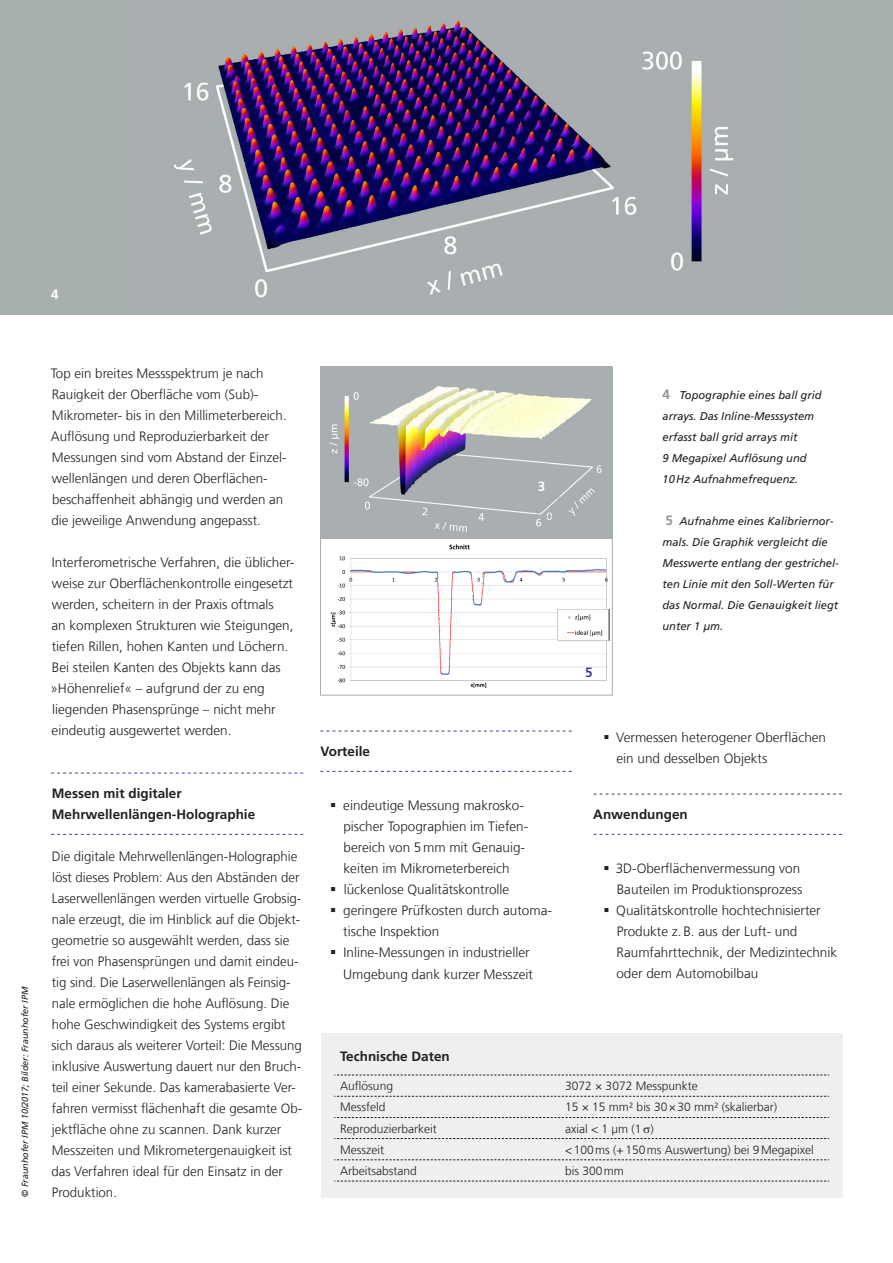
<style>
.page{position:relative;width:893px;height:1263px;background:#fff}
.page>*{position:absolute;margin:0;border:0;box-sizing:border-box;transform-origin:0 0}
.t1{font:300 13.5px/21px "Frutiger LT Com";color:#231f20}
.t2{font:700 13.5px/21px "Frutiger LT Com";color:#231f20}
.t3{font:700 13.5px "Frutiger LT Com";color:#fff}
.t4{font:700 13.5px "Frutiger LT Com";color:#3e3f99}
.t5{font:300 12px "Frutiger LT Com";color:#231f20}
.t6{font:italic 11.25px/21px "Frutiger LT Com";color:#231f20}
.t7{font:italic 9px "Frutiger LT Com";color:#231f20}
.t8{font:300 5.7px "Frutiger LT Com";color:#4f85c5;scale:1.04 1}
.s1{font-weight:700;font-style:normal;font-size:13.5px;color:#939598}
</style>
<div class="page">
<svg style="left:51px;top:773px;width:252px;height:1px"></svg>
<svg style="left:51px;top:834px;width:252px;height:1px"></svg>
<svg style="left:320px;top:731px;width:252px;height:1px"></svg>
<svg style="left:320px;top:771px;width:252px;height:1px"></svg>
<svg style="left:594px;top:794px;width:248px;height:1px"></svg>
<svg style="left:594px;top:834px;width:248px;height:1px"></svg>
<img style="left:322px;top:368px;width:288px;height:168px">
<div style="left:320px;top:366px;width:292px;height:173px;border:1px solid #a7b0af"></div>
<div style="left:537px;top:481px;width:22px;height:36px;border:1px solid #a7b0af"></div>
<img style="left:330px;top:544px;width:279px;height:144px">
<div style="left:320px;top:536px;width:292px;height:159px;border:1px solid #aaabaf"></div>
<svg style="left:568px;top:615px;width:4px;height:4px"></svg>
<hr style="left:609px;top:609px;width:1px;height:31px;background:#231f20">
<div style="left:321px;top:1033px;width:521px;height:164px;background:#edeff0"></div>
<svg style="left:334px;top:1075px;width:495px;height:1px"></svg>
<svg style="left:334px;top:1096px;width:495px;height:1px"></svg>
<svg style="left:334px;top:1117px;width:495px;height:1px"></svg>
<svg style="left:334px;top:1159px;width:495px;height:1px"></svg>
<svg style="left:334px;top:1181px;width:495px;height:1px"></svg>
<div style="left:0;top:0;width:893px;height:315px;background:#a7b0af"></div>
<img style="left:173px;top:19px;width:561px;height:279px">
<svg style="left:334px;top:1138px;width:495px;height:1px"></svg>
<p class="t3" style="left:51px;top:286px;width:9px">4</p>
<p class="t7" style="left:20px;top:1197px;width:212px;rotate:-90deg">© Fraunhofer IPM 10/2017; Bilder: Fraunhofer IPM</p>
<p class="t1" style="left:51px;top:363px;width:238px">Top ein breites Messspektrum je nach Rauigkeit der Oberfläche vom (Sub)- Mikrometer- bis in den Millimeterbereich.<br>Auflösung und Reproduzierbarkeit der Messungen sind vom Abstand der Einzel&shy;wellenlängen und deren Oberflächen&shy;beschaffenheit abhängig und werden an die jeweilige Anwendung angepasst.</p>
<p class="t1" style="left:50px;top:552px;width:245px">Interferometrische Verfahren, die üblicher&shy;weise zur Oberflächenkontrolle eingesetzt werden, scheitern in der Praxis oftmals<br>an komplexen Strukturen wie Steigungen, tiefen Rillen, hohen Kanten und Löchern.<br>Bei steilen Kanten des Objekts kann das »Höhenrelief« – aufgrund der zu eng liegenden Phasensprünge – nicht mehr eindeutig ausgewertet werden.</p>
<p class="t2" style="left:52px;top:783px;width:205px">Messen mit digitaler<br>Mehrwellenlängen-Holographie</p>
<p class="t1" style="left:51px;top:846px;width:252px">Die digitale Mehrwellenlängen-Holographie löst dieses Problem: Aus den Abständen der Laserwellenlängen werden virtuelle Grobsig&shy;nale erzeugt, die im Hinblick auf die Objekt&shy;geometrie so ausgewählt werden, dass sie frei von Phasensprüngen und damit eindeu&shy;tig sind. Die Laserwellenlängen als Feinsig&shy;nale ermöglichen die hohe Auflösung. Die hohe Geschwindigkeit des Systems ergibt sich daraus als weiterer Vorteil: Die Messung inklusive Auswertung dauert nur den Bruch&shy;teil einer Sekunde. Das kamerabasierte Ver&shy;fahren vermisst flächenhaft die gesamte Ob&shy;jektfläche ohne zu scannen. Dank kurzer Messzeiten und Mikrometergenauigkeit ist das Verfahren ideal für den Einsatz in der Produktion.</p>
<p class="t3" style="left:537px;top:480px;width:9px">33</p>
<p class="t8" style="left:568px;top:614px;width:5px">×</p>
<p class="t4" style="left:585px;top:664px;width:9px">5</p>
<p class="t6" style="left:662px;top:385px;width:161px"><span class="s1">4</span> Topographie eines ball grid arrays. Das Inline-Messsystem erfasst ball grid arrays mit<br>9 Megapixel Auflösung und<br>10Hz Aufnahmefrequenz.</p>
<p class="t6" style="left:662px;top:511px;width:178px"><span class="s1">5</span> Aufnahme eines Kalibriernor&shy;mals. Die Graphik vergleicht die<br>Messwerte entlang der gestrichel&shy;ten Linie mit den Soll-Werten für das Normal. Die Genauigkeit liegt unter 1 µm.</p>
<p class="t2" style="left:321px;top:741px;width:51px">Vorteile</p>
<p class="t1" style="left:343px;top:795px;width:210px">eindeutige Messung makrosko&shy;pischer Topographien im Tiefen&shy;bereich von 5mm mit Genauig&shy;keiten im Mikrometerbereich lückenlose Qualitätskontrolle geringere Prüfkosten durch automa&shy;tische Inspektion<br>Inline-Messungen in industrieller<br>Umgebung dank kurzer Messzeit</p>
<p class="t1" style="left:616px;top:727px;width:211px">Vermessen heterogener Oberflächen ein und desselben Objekts</p>
<p class="t2" style="left:593px;top:804px;width:96px">Anwendungen</p>
<p class="t1" style="left:616px;top:858px;width:223px">3D-Oberflächenvermessung von Bauteilen im Produktionsprozess Qualitätskontrolle hochtechnisierter Produkte z.B. aus der Luft- und Raumfahrttechnik, der Medizintechnik oder dem Automobilbau</p>
<p class="t2" style="left:340px;top:1046px;width:111px">Technische Daten</p>
<p class="t5" style="left:340px;top:1079px;width:54px">Auflösung</p>
<p class="t5" style="left:565px;top:1079px;width:134px">3072 × 3072 Messpunkte</p>
<p class="t5" style="left:340px;top:1100px;width:47px">Messfeld</p>
<p class="t5" style="left:565px;top:1100px;width:214px">15 × 15 mm² bis 30×30 mm² (skalierbar)</p>
<p class="t5" style="left:340px;top:1121px;width:98px">Reproduzierbarkeit</p>
<p class="t5" style="left:565px;top:1121px;width:90px">axial &lt; 1 µm (1 )</p>
<p class="t5" style="left:340px;top:1142px;width:45px">Messzeit</p>
<p class="t5" style="left:565px;top:1142px;width:250px">&lt;100ms (+150ms Auswertung) bei 9Megapixel</p>
<p class="t5" style="left:340px;top:1164px;width:78px">Arbeitsabstand</p>
<p class="t5" style="left:565px;top:1164px;width:60px">bis 300mm</p>
</div>
